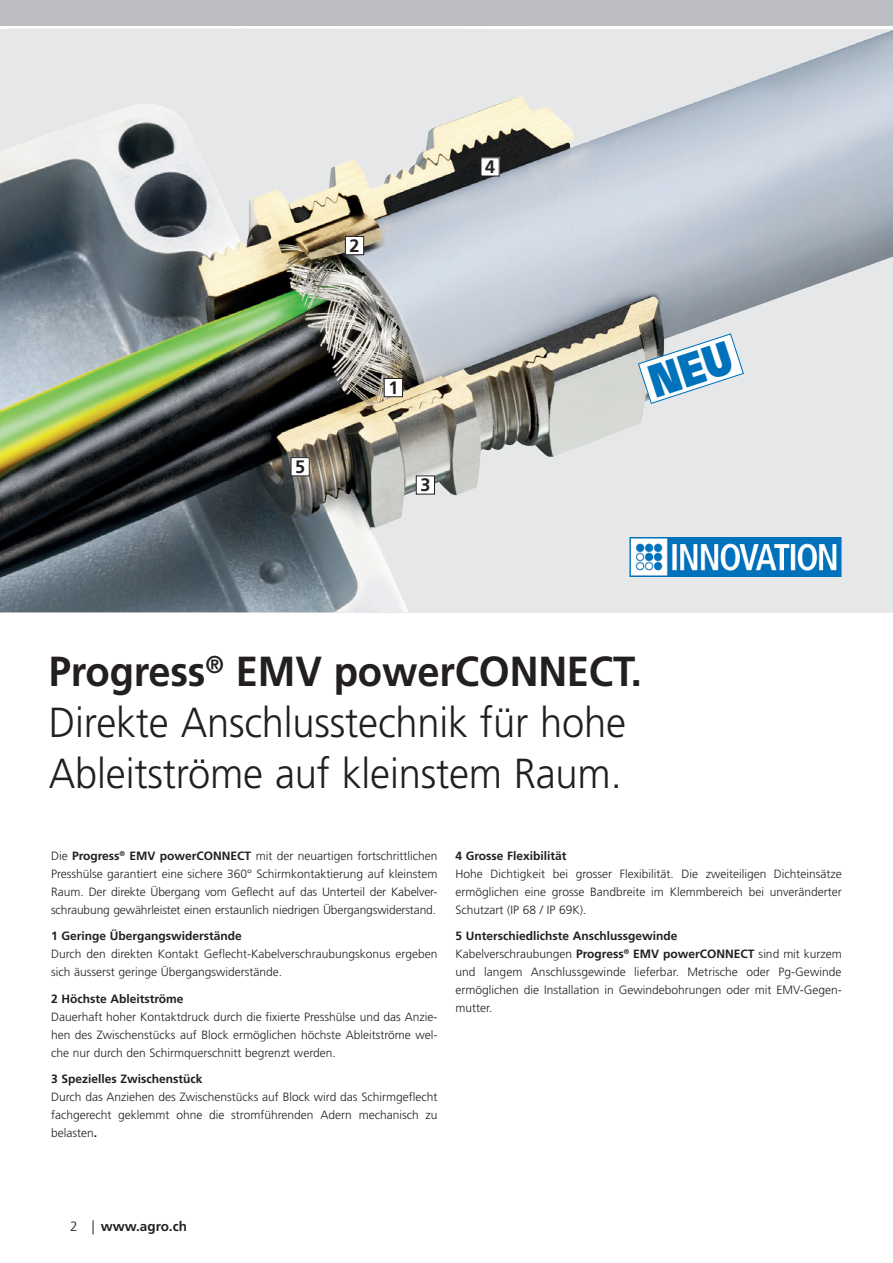
<style>
.page{position:relative;width:893px;height:1263px;background:#fff}
.page>*{position:absolute;margin:0;border:0;box-sizing:border-box;transform-origin:0 0}
.t1{font:300 42px/51px "Frutiger LT Std";letter-spacing:-.005em;color:#231f20;scale:.95 1}
.t2{font:700 18px "Frutiger LT Std";color:#231f20}
.t3{font:700 13.5px "Frutiger LT Std";color:#231f20}
.t4{font:300 13.5px "Frutiger LT Std";color:#231f20}
.t5{font:300 12px/18px "Frutiger LT Std";color:#231f20;text-align:justify}
.t6{font:700 12px "Frutiger LT Std";color:#231f20}
.s1{font-weight:700}
</style>
<div class="page">
<div style="left:0;top:0;width:893px;height:26px;background:#bcbdc0"></div>
<svg style="left:93px;top:1220px;width:1px;height:14px"></svg>
<img style="left:0;top:30px;width:893px;height:582px">
<div style="left:345px;top:236px;width:19px;height:19px;background:#fff"></div>
<div style="left:345px;top:236px;width:19px;height:19px;border:1px solid #231f20"></div>
<div style="left:481px;top:158px;width:18px;height:18px;background:#fff"></div>
<div style="left:291px;top:458px;width:18px;height:18px;background:#fff"></div>
<div style="left:291px;top:457px;width:19px;height:19px;border:1px solid #231f20"></div>
<div style="left:384px;top:378px;width:18px;height:19px;background:#fff"></div>
<div style="left:384px;top:378px;width:19px;height:19px;border:1px solid #231f20"></div>
<div style="left:416px;top:476px;width:18px;height:18px;background:#fff"></div>
<div style="left:416px;top:475px;width:19px;height:20px;border:1px solid #231f20"></div>
<img style="left:629px;top:537px;width:213px;height:39px">
<svg style="left:638px;top:333px;width:106px;height:71px"></svg>
<h2 class="t2" style="left:350px;top:235px;width:12px">2</h2>
<h2 class="t2" style="left:295px;top:456px;width:12px">5</h2>
<h2 class="t2" style="left:388px;top:377px;width:12px">1</h2>
<h2 class="t2" style="left:420px;top:474px;width:12px">3</h2>
<h2 class="t2" style="left:485px;top:156px;width:12px">4</h2>
<h1 class="t1" style="left:49px;top:647px;width:626px"><span class="s1">Progress</span><sup>®</sup> <span class="s1">EMV powerCONNECT.<br></span>Direkte Anschlusstechnik für hohe<br>Ableitströme auf kleinstem Raum.</h1>
<p class="t5" style="left:51px;top:846px;width:388px">Die <span class="s1">Progress</span><sup>®</sup> <span class="s1">EMV powerCONNECT</span> mit der neuartigen fortschrittlichen Presshülse garantiert eine sichere 360° Schirmkontaktierung auf kleinstem Raum. Der direkte Übergang vom Geflecht auf das Unterteil der Kabelver&shy;schraubung gewährleistet einen erstaunlich niedrigen Übergangswiderstand.</p>
<p class="t6" style="left:51px;top:929px;width:192px">1 Geringe Übergangswiderstände</p>
<p class="t5" style="left:51px;top:945px;width:388px">Durch den direkten Kontakt Geflecht-Kabelverschraubungskonus ergeben sich äusserst geringe Übergangswiderstände.</p>
<p class="t6" style="left:51px;top:991px;width:134px">2 Höchste Ableitströme</p>
<p class="t5" style="left:51px;top:1007px;width:388px">Dauerhaft hoher Kontaktdruck durch die fixierte Presshülse und das Anzie&shy;hen des Zwischenstücks auf Block ermöglichen höchste Ableitströme wel&shy;che nur durch den Schirmquerschnitt begrenzt werden.</p>
<p class="t6" style="left:51px;top:1072px;width:153px">3 Spezielles Zwischenstück</p>
<p class="t5" style="left:51px;top:1088px;width:388px">Durch das Anziehen des Zwischenstücks auf Block wird das Schirmgeflecht fachgerecht geklemmt ohne die stromführenden Adern mechanisch zu belasten<span class="s1">.</span></p>
<p class="t6" style="left:455px;top:848px;width:113px">4 Grosse Flexibilität</p>
<p class="t5" style="left:455px;top:864px;width:388px">Hohe Dichtigkeit bei grosser Flexibilität. Die zweiteiligen Dichteinsätze ermöglichen eine grosse Bandbreite im Klemmbereich bei unveränderter Schutzart (IP 68 / IP 69K).</p>
<p class="t5" style="left:455px;top:927px;width:388px;text-align:left"><span class="s1">5 Unterschiedlichste Anschlussgewinde<br></span>Kabelverschraubungen <span class="s1">Progress</span><sup>®</sup> <span class="s1">EMV powerCONNECT</span> sind mit kurzem und langem Anschlussgewinde lieferbar. Metrische oder Pg-Gewinde ermöglichen die Installation in Gewindebohrungen oder mit EMV-Gegen&shy;mutter.</p>
<p class="t4" style="left:70px;top:1219px;width:9px">2</p>
<p class="t3" style="left:101px;top:1219px;width:88px">www.agro.ch</p>
</div>
